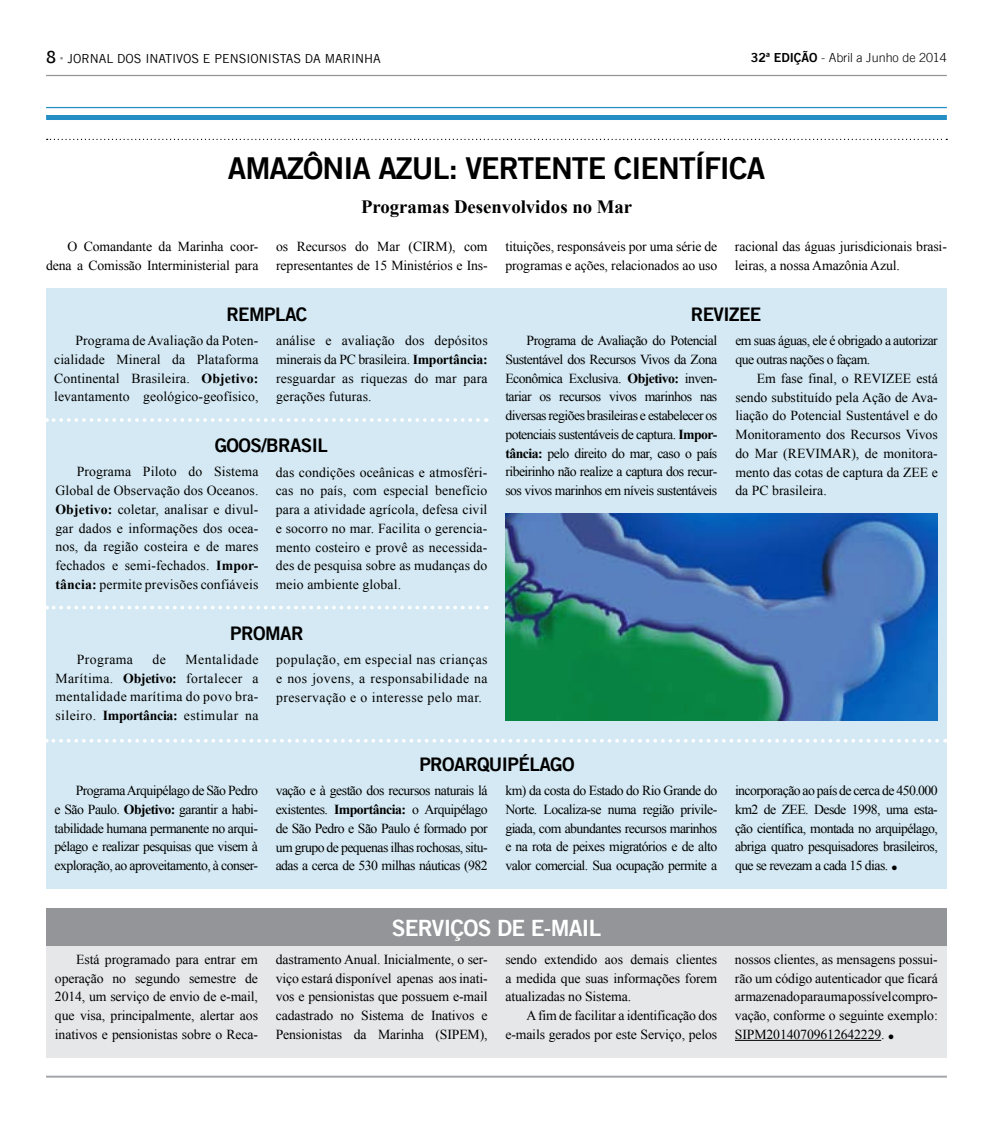
<style>
.page{position:relative;width:993px;height:1134px;background:#fff}
.page>*{position:absolute;margin:0;border:0;box-sizing:border-box;transform-origin:0 0}
.t1{font:30.25px "Trade Gothic LT Bold Two";letter-spacing:-.03em;color:#000}
.t2{font:22.5px "Trade Gothic LT Bold Two";letter-spacing:-.03em;color:#fff}
.t3{font:18.75px "Trade Gothic LT Bold Two";letter-spacing:-.03em;color:#000}
.t4{font:700 18.75px "Times New Roman";color:#000}
.t5{font:18.75px "Amplitude";color:#000}
.t6{font:13.75px/18.8px "Times New Roman";letter-spacing:-.01em;color:#000;text-align:justify}
.t7{font:13.75px/18.8px "Times New Roman";letter-spacing:-.04em;color:#000}
.t8{font:13.75px "Times New Roman";letter-spacing:.03em;color:#000}
.t9{font:12.5px "Trade Gothic LT";color:#000}
.t10{font:300 12.5px "Trade Gothic LT";color:#000}
.s1{font-size:7.5px;color:#939598}
.s2{font-family:"Trade Gothic LT Bold Two";font-weight:400}
.s3{font-weight:700}
.s4{font-size:18.75px}
</style>
<div class="page">
<hr style="left:46px;top:75px;width:900px;height:1px;background:#939598">
<hr style="left:46px;top:1076px;width:900px;height:1px;background:#939598">
<hr style="left:46px;top:1077px;width:900px;height:1px;background:#939598">
<div style="left:47px;top:289px;width:899px;height:600px;background:#d4e9f3"></div>
<div style="left:46px;top:932px;width:900px;height:126px;background:#e6e7e8"></div>
<svg style="left:47px;top:139px;width:899px;height:1px"></svg>
<hr style="left:46px;top:107px;width:900px;height:1px;background:#248fc5">
<div style="left:46px;top:115px;width:900px;height:5px;background:#248fc5"></div>
<div style="left:46px;top:908px;width:900px;height:37px;background:#939598"></div>
<svg style="left:54px;top:418px;width:432px;height:4px"></svg>
<svg style="left:54px;top:606px;width:432px;height:3px"></svg>
<svg style="left:53px;top:739px;width:892px;height:4px"></svg>
<hr style="left:734px;top:1040px;width:146px;height:1px;background:#000">
<img style="left:505px;top:514px;width:432px;height:206px">
<h3 class="t5" style="left:46px;top:46px;width:12px">8</h3>
<p class="t9" style="left:60px;top:51px;width:322px"><span class="s1">•</span> JORNAL DOS INATIVOS E PENSIONISTAS DA MARINHA</p>
<p class="t10" style="left:750px;top:51px;width:197px"><span class="s2">32ª EDIÇÃO</span> - Abril a Junho de 2014</p>
<h1 class="t1" style="left:228px;top:150px;width:538px">AMAZÔNIA AZUL: VERTENTE CI ENTÍFICA</h1>
<h3 class="t4" style="left:361px;top:194px;width:272px">Programas Desenvolvidos no Mar</h3>
<p class="t6" style="left:46px;top:237px;width:214px;text-align:right">O Comandante da Marinha coor&shy;dena a Comissão Interministerial para</p>
<p class="t6" style="left:505px;top:237px;width:213px">tituições, responsáveis por uma série de programas e ações, relacionados ao uso</p>
<p class="t6" style="left:734px;top:237px;width:213px">racional das águas jurisdicionais brasi&shy;leiras, a nossa Amazônia Azul.</p>
<p class="t6" style="left:276px;top:237px;width:213px">os Recursos do Mar (CIRM), com representantes de 15 Ministérios e Ins-</p>
<h3 class="t3" style="left:226px;top:303px;width:83px">REMPLAC</h3>
<p class="t6" style="left:54px;top:331px;width:206px;text-indent:21px">Programa de Avaliação da Poten&shy;cialidade Mineral da Plataforma Continental Brasileira. <span class="s3">Objetivo: </span>levantamento geológico-geofísico,</p>
<p class="t6" style="left:276px;top:331px;width:213px">análise e avaliação dos depósitos minerais da PC brasileira. <span class="s3">Importância: </span>resguardar as riquezas do mar para gerações futuras.</p>
<h3 class="t3" style="left:214px;top:434px;width:13px">GOOS</h3>
<h3 class="t3" style="left:261px;top:434px;width:66px">/BRASIL</h3>
<p class="t6" style="left:55px;top:462px;width:204px;text-indent:21px">Programa Piloto do Sistema Global de Observação dos Oceanos.<br><span class="s3">Objetivo:</span> coletar, analisar e divul&shy;gar dados e informações dos ocea&shy;nos, da região costeira e de mares fechados e semi-fechados. <span class="s3">Impor&shy;tância:</span> permite previsões confiáveis</p>
<p class="t6" style="left:275px;top:462px;width:213px">das condições oceânicas e atmosféri&shy;cas no país, com especial benefício para a atividade agrícola, defesa civil e socorro no mar. Facilita o gerencia&shy;mento costeiro e provê as necessida&shy;des de pesquisa sobre as mudanças do meio ambiente global.</p>
<h3 class="t3" style="left:230px;top:621px;width:63px">PROMAR</h3>
<p class="t6" style="left:55px;top:650px;width:204px;text-indent:130px">Mentalidade Marítima. <span class="s3">Objetivo:</span> fortalecer a mentalidade marítima do povo bra&shy;sileiro. <span class="s3">Importância:</span> estimular na</p>
<p class="t8" style="left:77px;top:650px;width:58px">Programa</p>
<p class="t6" style="left:152px;top:650px;width:15px">de</p>
<p class="t6" style="left:276px;top:650px;width:213px">população, em especial nas crianças e nos jovens, a responsabilidade na preservação e o interesse pelo mar.</p>
<h3 class="t3" style="left:690px;top:303px;width:72px">REVIZEE</h3>
<p class="t6" style="left:505px;top:331px;width:213px;text-indent:21px">Programa de Avaliação do Potencial Sustentável dos Recursos Vivos da Zona Econômica Exclusiva. <span class="s3">Objetivo:</span> inven&shy;tariar os recursos vivos marinhos nas diversas regiões brasileiras e estabelecer os potenciais sustentáveis de captura. <span class="s3">Impor&shy;tância:</span> pelo direito do mar, caso o país ribeirinho não realize a captura dos recur&shy;sos vivos marinhos em níveis sustentáveis</p>
<p class="t7" style="left:735px;top:331px;width:204px">em suas águas, ele é obrigado a autorizar que outras nações o façam.</p>
<p class="t6" style="left:735px;top:369px;width:204px;text-indent:21px">Em fase final, o REVIZEE está sendo substituído pela Ação de Ava&shy;liação do Potencial Sustentável e do Monitoramento dos Recursos Vivos do Mar (REVIMAR), de monitora&shy;mento das cotas de captura da ZEE e da PC brasileira.</p>
<p class="t6" style="left:55px;top:781px;width:205px;text-indent:21px">Programa Arquipélago de São Pedro e São Paulo. <span class="s3">Objetivo:</span> garantir a habi&shy;tabilidade humana permanente no arqui&shy;pélago e realizar pesquisas que visem à exploração, ao aproveitamento, à conser-</p>
<h3 class="t3" style="left:419px;top:753px;width:24px">PROARQU</h3>
<h3 class="t3" style="left:502px;top:753px;width:40px">IPÉLAGO</h3>
<p class="t6" style="left:275px;top:781px;width:213px">vação e à gestão dos recursos naturais lá existentes. <span class="s3">Importância:</span> o Arquipélago de São Pedro e São Paulo é formado por um grupo de pequenas ilhas rochosas, situ&shy;adas a cerca de 530 milhas náuticas (982</p>
<p class="t6" style="left:505px;top:781px;width:213px">km) da costa do Estado do Rio Grande do Norte. Localiza-se numa região privile&shy;giada, com abundantes recursos marinhos e na rota de peixes migratórios e de alto valor comercial. Sua ocupação permite a</p>
<p class="t6" style="left:734px;top:781px;width:204px">incorporação ao país de cerca de 450.000 km2 de ZEE. Desde 1998, uma esta&shy;ção científica, montada no arquipélago, abriga quatro pesquisadores brasileiros, que se revezam a cada 15 dias. <span class="s4">•</span></p>
<p class="t6" style="left:55px;top:950px;width:204px;text-indent:21px">Está programado para entrar em operação no segundo semestre de 2014, um serviço de envio de e-mail, que visa, principalmente, alertar aos inativos e pensionistas sobre o Reca-</p>
<h2 class="t2" style="left:391px;top:914px;width:211px">SERVIÇOS DE E-MAI L</h2>
<p class="t6" style="left:275px;top:950px;width:213px">dastramento Anual. Inicialmente, o ser&shy;viço estará disponível apenas aos inati&shy;vos e pensionistas que possuem e-mail cadastrado no Sistema de Inativos e Pensionistas da Marinha (SIPEM),</p>
<p class="t6" style="left:505px;top:950px;width:213px">sendo extendido aos demais clientes a medida que suas informações forem atualizadas no Sistema.</p>
<p class="t6" style="left:505px;top:1006px;width:213px;text-align:right">A fim de facilitar a identificação dos e-mails gerados por este Serviço, pelos</p>
<p class="t6" style="left:734px;top:950px;width:204px">nossos clientes, as mensagens possui&shy;rão um código autenticador que ficará armazenado para uma possível compro&shy;vação, conforme o seguinte exemplo:<br>SIPM20140709612642229. <span class="s4">•</span></p>
</div>
